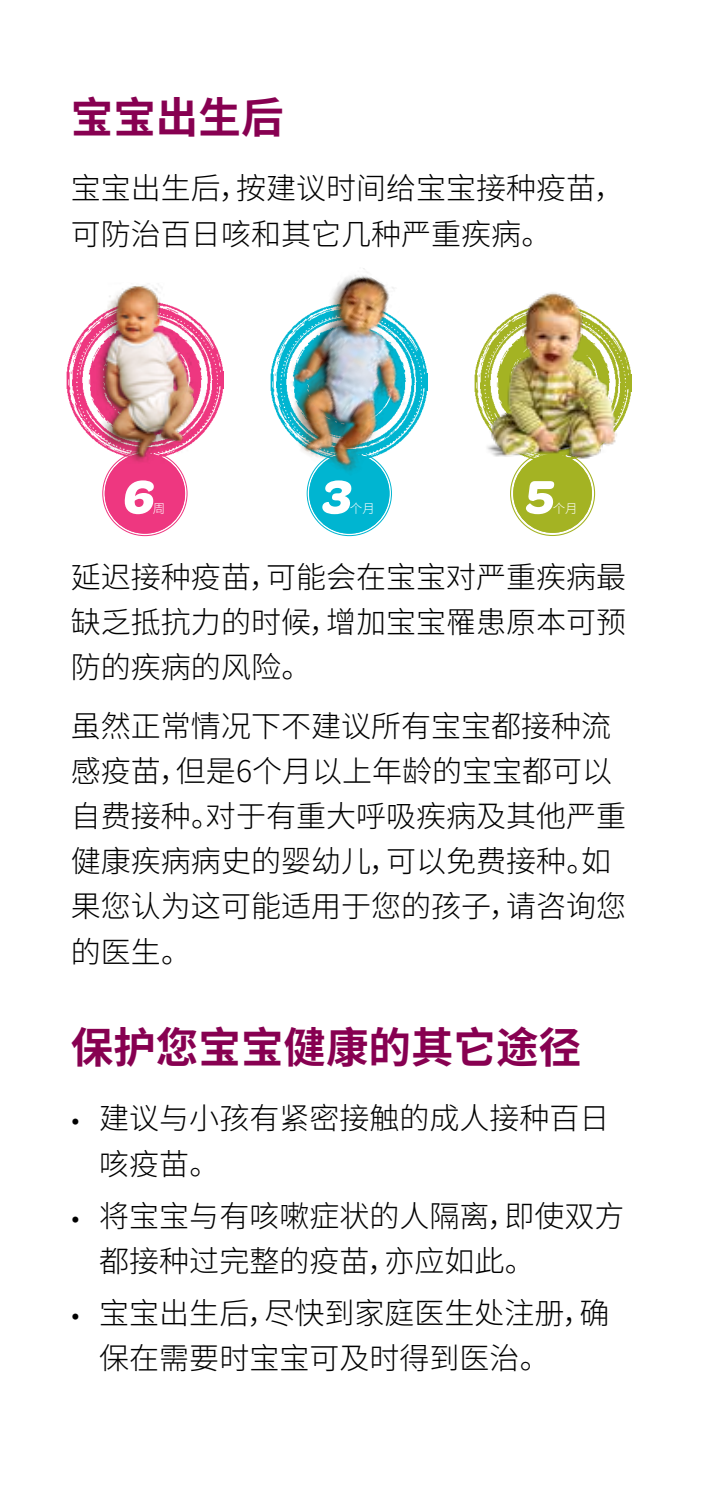
<style>
.page{position:relative;width:702px;height:1489px;background:#fff}
.page>*{position:absolute;margin:0;border:0;box-sizing:border-box;transform-origin:0 0}
.t1{font:700 50px "Omnes";color:#fff}
.t2{font:700 42.5px "Noto Sans SC";color:#870051}
.t3{font:300 30px/45px "Noto Sans SC";color:#000}
.t4{font:300 12.5px "Noto Sans SC";color:#fff}
.s1{font-family:"Omnes";font-weight:400}
</style>
<div class="page">
<div style="left:105px;top:453px;width:80px;height:80px;background:#ee3780;border-radius:50%"></div>
<div style="left:105px;top:453px;width:80px;height:80px;border:2px solid #ee3780;border-radius:50%"></div>
<div style="left:309px;top:453px;width:80px;height:80px;background:#00b5d1;border-radius:50%"></div>
<div style="left:309px;top:453px;width:80px;height:80px;border:2px solid #00b5d1;border-radius:50%"></div>
<div style="left:513px;top:454px;width:79px;height:79px;background:#a4b323;border-radius:50%"></div>
<div style="left:513px;top:454px;width:79px;height:79px;border:3px solid #a4b323;border-radius:50%"></div>
<img style="left:66px;top:321px;width:157px;height:118px">
<img style="left:93px;top:285px;width:112px;height:178px">
<img style="left:270px;top:268px;width:158px;height:219px">
<img style="left:474px;top:348px;width:157px;height:71px">
<img style="left:482px;top:292px;width:141px;height:169px">
<h2 class="t2" style="left:71px;top:94px;width:214px">宝宝出生后</h2>
<p class="t3" style="left:71px;top:167px;width:555px">宝宝出生后，按建议时间给宝宝接种疫苗，可防治百日咳和其它几种严重疾病。</p>
<h1 class="t1" style="left:122px;top:461px;width:40px">6</h1>
<p class="t4" style="left:153px;top:502px;width:14px">周</p>
<h1 class="t1" style="left:321px;top:461px;width:39px">3</h1>
<p class="t4" style="left:350px;top:502px;width:26px">个月</p>
<h1 class="t1" style="left:524px;top:461px;width:38px">5</h1>
<p class="t4" style="left:552px;top:502px;width:26px">个月</p>
<p class="t3" style="left:71px;top:555px;width:556px;text-align:justify">延迟接种疫苗，可能会在宝宝对严重疾病最缺乏抵抗力的时候，增加宝宝罹患原本可预防的疾病的风险。</p>
<p class="t3" style="left:71px;top:704px;width:556px">虽然正常情况下不建议所有宝宝都接种流感疫苗，但是6个月以上年龄的宝宝都可以自费接种。对于有重大呼吸疾病及其他严重健康疾病病史的婴幼儿，可以免费接种。如果您认为这可能适用于您的孩子，请咨询您的医生。</p>
<h2 class="t2" style="left:71px;top:1023px;width:511px">保护您宝宝健康的其它途径</h2>
<p class="t3" style="left:99px;top:1096px;width:511px;text-indent:-28px"><span class="s1">•</span> 建议与小孩有紧密接触的成人接种百日咳疫苗。</p>
<p class="t3" style="left:99px;top:1193px;width:526px;text-indent:-28px"><span class="s1">•</span> 将宝宝与有咳嗽症状的人隔离，即使双方都接种过完整的疫苗，亦应如此。</p>
<p class="t3" style="left:99px;top:1290px;width:511px;text-indent:-28px"><span class="s1">•</span> 宝宝出生后，尽快到家庭医生处注册，确保在需要时宝宝可及时得到医治。</p>
</div>
